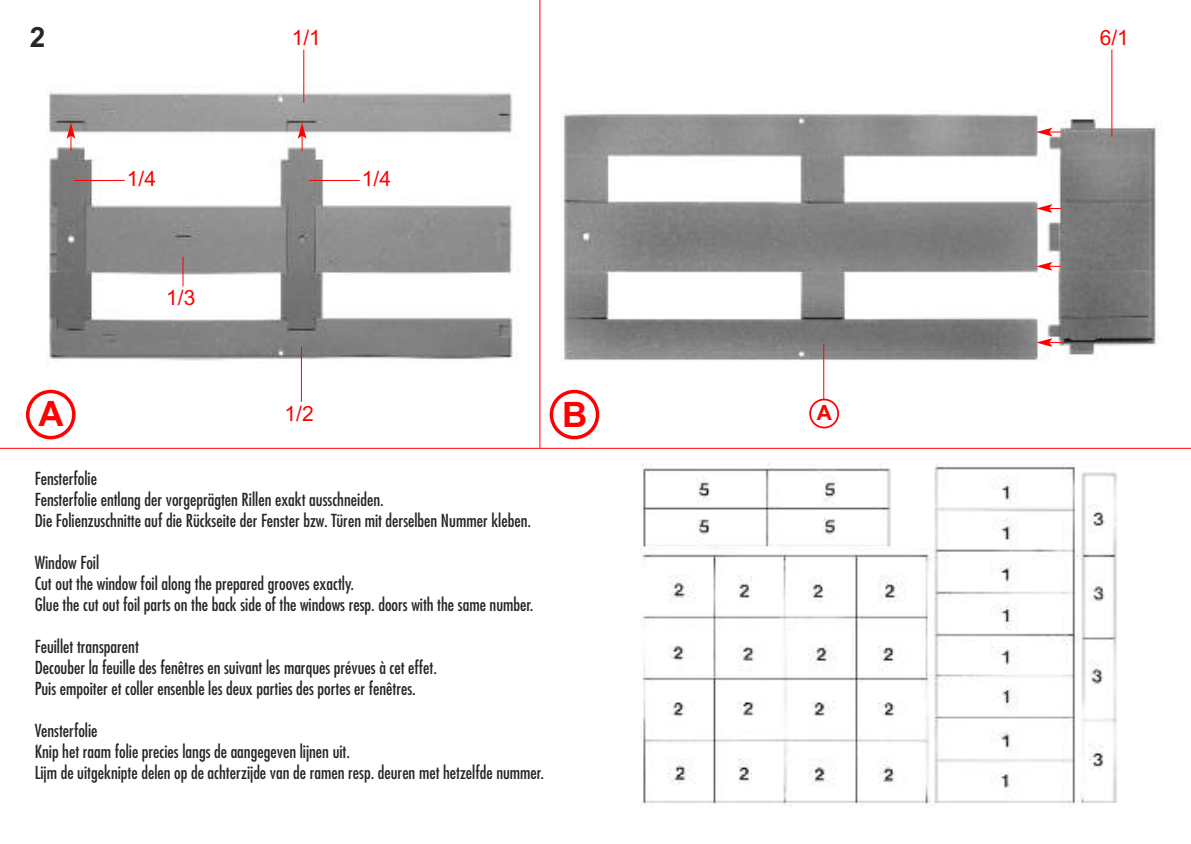
<style>
.page{position:relative;width:1191px;height:844px;background:#fff}
.page>*{position:absolute;margin:0;border:0;box-sizing:border-box;transform-origin:0 0}
.t1{font:700 35px "Arial";color:#f00}
.t2{font:700 28px "Arial";color:#272627}
.t3{font:21px "Arial";color:#f00}
.t4{font:700 21px "Arial";color:#f00}
.t5{font:condensed 17.5px/21px "Futura Std";color:#272627}
</style>
<div class="page">
<hr style="left:539px;top:0;width:1px;height:447px;background:#f00">
<hr style="left:0;top:448px;width:1191px;height:1px;background:#f00">
<img style="left:640px;top:462px;width:477px;height:344px">
<img style="left:47px;top:84px;width:470px;height:279px">
<img style="left:563px;top:109px;width:595px;height:253px">
<svg style="left:67px;top:122px;width:8px;height:29px"></svg>
<svg style="left:298px;top:122px;width:8px;height:29px"></svg>
<svg style="left:1036px;top:128px;width:25px;height:8px"></svg>
<svg style="left:1036px;top:204px;width:25px;height:9px"></svg>
<svg style="left:1036px;top:262px;width:25px;height:8px"></svg>
<svg style="left:1036px;top:338px;width:25px;height:9px"></svg>
<hr style="left:303px;top:49px;width:1px;height:54px;background:#f00">
<hr style="left:1111px;top:49px;width:1px;height:88px;background:#f00">
<hr style="left:823px;top:344px;width:1px;height:56px;background:#f00">
<hr style="left:74px;top:180px;width:51px;height:1px;background:#f00">
<hr style="left:309px;top:180px;width:51px;height:1px;background:#f00">
<hr style="left:301px;top:347px;width:1px;height:55px;background:#f00">
<svg style="left:182px;top:257px;width:1px;height:29px"></svg>
<svg style="left:26px;top:389px;width:50px;height:50px"></svg>
<svg style="left:549px;top:389px;width:50px;height:50px"></svg>
<svg style="left:809px;top:398px;width:30px;height:30px"></svg>
<h2 class="t2" style="left:30px;top:21px;width:17px">2</h2>
<p class="t3" style="left:127px;top:166px;width:31px">1/4</p>
<p class="t3" style="left:166px;top:285px;width:31px">1/3</p>
<p class="t3" style="left:292px;top:25px;width:31px">1/1</p>
<p class="t3" style="left:362px;top:166px;width:31px">1/4</p>
<h1 class="t1" style="left:38px;top:393px;width:27px">A</h1>
<h1 class="t1" style="left:562px;top:394px;width:27px">B</h1>
<p class="t4" style="left:817px;top:400px;width:17px">A</p>
<p class="t3" style="left:285px;top:401px;width:31px">1/2</p>
<p class="t5" style="left:35px;top:469px;width:498px">Fensterfolie<br>Fensterfolie entlang der vorgeprägten Rillen exakt ausschneiden.<br>Die Folienzuschnitte auf die Rückseite der Fenster bzw. Türen mit derselben Nummer kleben.</p>
<p class="t5" style="left:35px;top:553px;width:500px">Window Foil<br>Cut out the window foil along the prepared grooves exactly.<br>Glue the cut out foil parts on the back side of the windows resp. doors with the same number.</p>
<p class="t5" style="left:35px;top:637px;width:404px">Feuillet transparent<br>Decouber la feuille des fenêtres en suivant les marques prévues à cet effet.<br>Puis empoiter et coller ensenble les deux parties des portes er fenêtres.</p>
<p class="t5" style="left:35px;top:721px;width:511px">Vensterfolie<br>Knip het raam folie precies langs de aangegeven lijnen uit.<br>Lijm de uitgeknipte delen op de achterzijde van de ramen resp. deuren met hetzelfde nummer.</p>
<p class="t3" style="left:1099px;top:25px;width:31px">6/1</p>
</div>
